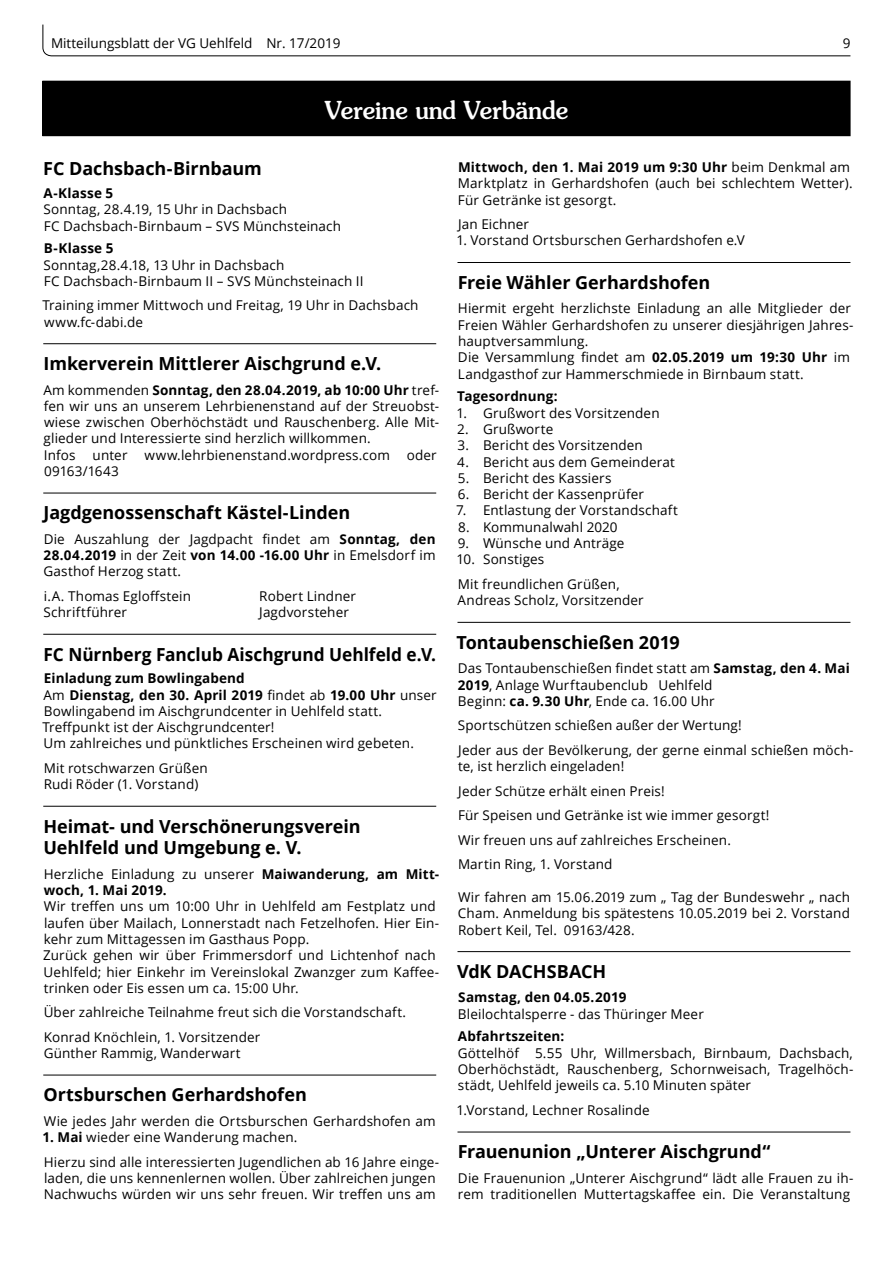
<style>
.page{position:relative;width:893px;height:1263px;background:#fff}
.page>*{position:absolute;margin:0;border:0;box-sizing:border-box;transform-origin:0 0}
.t1{font:500 24.75px "Souvenir";color:#fff;scale:.95 1}
.t2{font:700 18px/21.8px "Open Sans";color:#000}
.t3{font:700 18px "Open Sans";color:#000;scale:.96 1}
.t4{font:13.5px/16.4px "Open Sans";letter-spacing:.01em;color:#000}
.t5{font:700 13.5px/16.4px "Open Sans";letter-spacing:.015em;color:#000}
.s1{font-weight:700}
.s2{font-weight:400}
</style>
<div class="page">
<svg style="left:42px;top:24px;width:809px;height:33px"></svg>
<div style="left:43px;top:81px;width:807px;height:55px;background:#000"></div>
<hr style="left:43px;top:343px;width:393px;height:1px;background:#000">
<hr style="left:43px;top:493px;width:393px;height:1px;background:#000">
<hr style="left:43px;top:634px;width:393px;height:1px;background:#000">
<hr style="left:43px;top:806px;width:393px;height:1px;background:#000">
<hr style="left:43px;top:1075px;width:393px;height:1px;background:#000">
<hr style="left:457px;top:262px;width:393px;height:1px;background:#000">
<hr style="left:457px;top:622px;width:393px;height:1px;background:#000">
<hr style="left:457px;top:951px;width:393px;height:1px;background:#000">
<hr style="left:457px;top:1132px;width:393px;height:1px;background:#000">
<p class="t4" style="left:51px;top:34px;width:291px">Mitteilungsblatt der VG Uehlfeld Nr. 17/2019</p>
<p class="t4" style="left:843px;top:34px;width:9px">9</p>
<h1 class="t1" style="left:325px;top:95px;width:258px">Vereine und Verbände</h1>
<h2 class="t2" style="left:43px;top:158px;width:220px">FC Dachsbach-Birnbaum</h2>
<p class="t5" style="left:44px;top:185px;width:71px">A-Klasse 5</p>
<p class="t4" style="left:44px;top:201px;width:299px">Sonntag, 28.4.19, 15 Uhr in Dachsbach<br>FC Dachsbach-Birnbaum – SVS Münchsteinach</p>
<p class="t5" style="left:44px;top:240px;width:71px">B-Klasse 5</p>
<p class="t4" style="left:44px;top:256px;width:321px">Sonntag,28.4.18, 13 Uhr in Dachsbach<br>FC Dachsbach-Birnbaum II – SVS Münchsteinach II</p>
<p class="t4" style="left:43px;top:297px;width:377px">Training immer Mittwoch und Freitag, 19 Uhr in Dachsbach www.fc-dabi.de</p>
<h2 class="t2" style="left:44px;top:352px;width:339px">Imkerverein Mittlerer Aischgrund e.V.</h2>
<p class="t4" style="left:43px;top:381px;width:397px">Am kommenden <span class="s1">Sonntag, den 28.04.2019, ab 10:00 Uhr</span> tref&shy;fen wir uns an unserem Lehrbienenstand auf der Streuobst&shy;wiese zwischen Oberhöchstädt und Rauschenberg. Alle Mit&shy;glieder und Interessierte sind herzlich willkommen.<br>Infos</p>
<p class="t4" style="left:93px;top:446px;width:36px">unter</p>
<p class="t4" style="left:144px;top:446px;width:247px">www.lehrbienenstand.wordpress.com</p>
<p class="t4" style="left:407px;top:446px;width:31px">oder</p>
<p class="t4" style="left:44px;top:463px;width:76px">09163/1643</p>
<h2 class="t2" style="left:44px;top:501px;width:308px">Jagdgenossenschaft Kästel-Linden</h2>
<p class="t4" style="left:44px;top:530px;width:394px;text-align:justify">Die Auszahlung der Jagdpacht findet am <span class="s1">Sonntag, den 28.04.2019</span> in der Zeit <span class="s1">von 14.00 -16.00 Uhr</span> in Emelsdorf im Gasthof Herzog statt.</p>
<p class="t4" style="left:44px;top:587px;width:148px">i.A. Thomas Egloffstein</p>
<p class="t4" style="left:259px;top:587px;width:98px">Robert Lindner</p>
<p class="t4" style="left:44px;top:604px;width:85px">Schriftführer</p>
<p class="t4" style="left:259px;top:604px;width:91px">Jagdvorsteher</p>
<h2 class="t3" style="left:43px;top:641px;width:411px">FC Nürnberg Fanclub Aischgrund Uehlfeld e.V.</h2>
<p class="t4" style="left:43px;top:670px;width:396px"><span class="s1">Einladung zum Bowlingabend<br></span>Am <span class="s1">Dienstag, den 30. April 2019</span> findet ab <span class="s1">19.00 Uhr</span> unser Bowlingabend im Aischgrundcenter in Uehlfeld statt.<br>Treffpunkt ist der Aischgrundcenter!<br>Um zahlreiches und pünktliches Erscheinen wird gebeten.</p>
<p class="t4" style="left:44px;top:759px;width:165px">Mit rotschwarzen Grüßen<br>Rudi Röder (1. Vorstand)</p>
<h2 class="t2" style="left:43px;top:815px;width:319px">Heimat- und Verschönerungsverein<br>Uehlfeld und Umgebung e. V.</h2>
<p class="t5" style="left:44px;top:865px;width:397px"><span class="s2">Herzliche Einladung zu unserer</span> Maiwanderung, am Mitt&shy;woch, 1. Mai 2019.</p>
<p class="t4" style="left:43px;top:898px;width:398px">Wir treffen uns um 10:00 Uhr in Uehlfeld am Festplatz und laufen über Mailach, Lonnerstadt nach Fetzelhofen. Hier Ein&shy;kehr zum Mittagessen im Gasthaus Popp.<br>Zurück gehen wir über Frimmersdorf und Lichtenhof nach Uehlfeld; hier Einkehr im Vereinslokal Zwanzger zum Kaffee&shy;trinken oder Eis essen um ca. 15:00 Uhr.</p>
<p class="t4" style="left:44px;top:1000px;width:364px;line-height:24.5px">Über zahlreiche Teilnahme freut sich die Vorstandschaft.<br>Konrad Knöchlein, 1. Vorsitzender</p>
<p class="t4" style="left:44px;top:1044px;width:199px">Günther Rammig, Wanderwart</p>
<h2 class="t2" style="left:43px;top:1083px;width:265px">Ortsburschen Gerhardshofen</h2>
<p class="t4" style="left:44px;top:1112px;width:393px">Wie jedes Jahr werden die Ortsburschen Gerhardshofen am</p>
<p class="t4" style="left:43px;top:1125px;width:398px;line-height:24.5px"><span class="s1">1. Mai</span> wieder eine Wanderung machen.<br>Hierzu sind alle interessierten Jugendlichen ab 16 Jahre einge-</p>
<p class="t4" style="left:44px;top:1169px;width:393px">laden, die uns kennenlernen wollen. Über zahlreichen jungen<br>Nachwuchs würden wir uns sehr freuen. Wir treffen uns am</p>
<p class="t4" style="left:458px;top:159px;width:396px"><span class="s1">Mittwoch, den 1. Mai 2019 um 9:30 Uhr</span> beim Denkmal am<br>Marktplatz in Gerhardshofen (auch bei schlechtem Wetter).<br>Für Getränke ist gesorgt.</p>
<p class="t4" style="left:458px;top:216px;width:72px">Jan Eichner</p>
<p class="t4" style="left:456px;top:232px;width:290px">1. Vorstand Ortsburschen Gerhardshofen e.V</p>
<h2 class="t2" style="left:458px;top:271px;width:254px">Freie Wähler Gerhardshofen</h2>
<p class="t4" style="left:458px;top:300px;width:397px">Hiermit ergeht herzlichste Einladung an alle Mitglieder der Freien Wähler Gerhardshofen zu unserer diesjährigen Jahres&shy;hauptversammlung.<br>Die Versammlung findet am <span class="s1">02.05.2019 um 19:30 Uhr</span> im Landgasthof zur Hammerschmiede in Birnbaum statt.</p>
<p class="t5" style="left:457px;top:388px;width:102px">Tagesordnung:</p>
<p class="t4" style="left:456px;top:404px;width:205px">1. Grußwort des Vorsitzenden</p>
<p class="t4" style="left:457px;top:420px;width:98px">2. Grußworte</p>
<p class="t4" style="left:458px;top:437px;width:187px">3. Bericht des Vorsitzenden</p>
<p class="t4" style="left:457px;top:453px;width:219px">4. Bericht aus dem Gemeinderat</p>
<p class="t4" style="left:458px;top:469px;width:155px">5. Bericht des Kassiers</p>
<p class="t4" style="left:458px;top:486px;width:188px">6. Bericht der Kassenprüfer</p>
<p class="t4" style="left:456px;top:502px;width:223px">7. Entlastung der Vorstandschaft</p>
<p class="t4" style="left:458px;top:518px;width:161px">8. Kommunalwahl 2020</p>
<p class="t4" style="left:458px;top:535px;width:168px">9. Wünsche und Anträge</p>
<p class="t4" style="left:456px;top:547px;width:165px;line-height:24.5px">10. Sonstiges<br>Mit freundlichen Grüßen,</p>
<p class="t4" style="left:458px;top:592px;width:188px">Andreas Scholz, Vorsitzender</p>
<h2 class="t2" style="left:457px;top:631px;width:225px">Tontaubenschießen 2019</h2>
<p class="t4" style="left:458px;top:660px;width:394px">Das Tontaubenschießen findet statt am <span class="s1">Samstag, den 4. Mai<br>2019</span>, Anlage Wurftaubenclub Uehlfeld<br>Beginn: <span class="s1">ca. 9.30 Uhr</span>, Ende ca. 16.00 Uhr</p>
<p class="t4" style="left:458px;top:713px;width:397px;line-height:24.5px">Sportschützen schießen außer der Wertung!<br>Jeder aus der Bevölkerung, der gerne einmal schießen möch-</p>
<p class="t4" style="left:458px;top:754px;width:313px;line-height:24.5px">te, ist herzlich eingeladen!<br>Jeder Schütze erhält einen Preis!<br>Für Speisen und Getränke ist wie immer gesorgt!<br>Wir freuen uns auf zahlreiches Erscheinen.<br>Martin Ring, 1. Vorstand</p>
<p class="t4" style="left:458px;top:888px;width:394px;text-align:justify">Wir fahren am 15.06.2019 zum „ Tag der Bundeswehr „ nach Cham. Anmeldung bis spätestens 10.05.2019 bei 2. Vorstand Robert Keil, Tel. 09163/428.</p>
<h2 class="t2" style="left:457px;top:960px;width:151px">VdK DACHSBACH</h2>
<p class="t5" style="left:458px;top:989px;width:170px">Samstag, den 04.05.2019</p>
<p class="t4" style="left:458px;top:1005px;width:247px">Bleilochtalsperre - das Thüringer Meer</p>
<p class="t5" style="left:458px;top:1028px;width:108px">Abfahrtszeiten:</p>
<p class="t4" style="left:458px;top:1044px;width:397px;text-align:justify">Göttelhöf 5.55 Uhr, Willmersbach, Birnbaum, Dachsbach, Oberhöchstädt, Rauschenberg, Schornweisach, Tragelhöch&shy;städt, Uehlfeld jeweils ca. 5.10 Minuten später</p>
<p class="t4" style="left:456px;top:1101px;width:195px">1.Vorstand, Lechner Rosalinde</p>
<h2 class="t2" style="left:458px;top:1140px;width:314px">Frauenunion „Unterer Aischgrund“</h2>
<p class="t4" style="left:458px;top:1169px;width:397px">Die Frauenunion „Unterer Aischgrund“ lädt alle Frauen zu ih&shy;rem traditionellen Muttertagskaffee ein. Die Veranstaltung</p>
</div>
